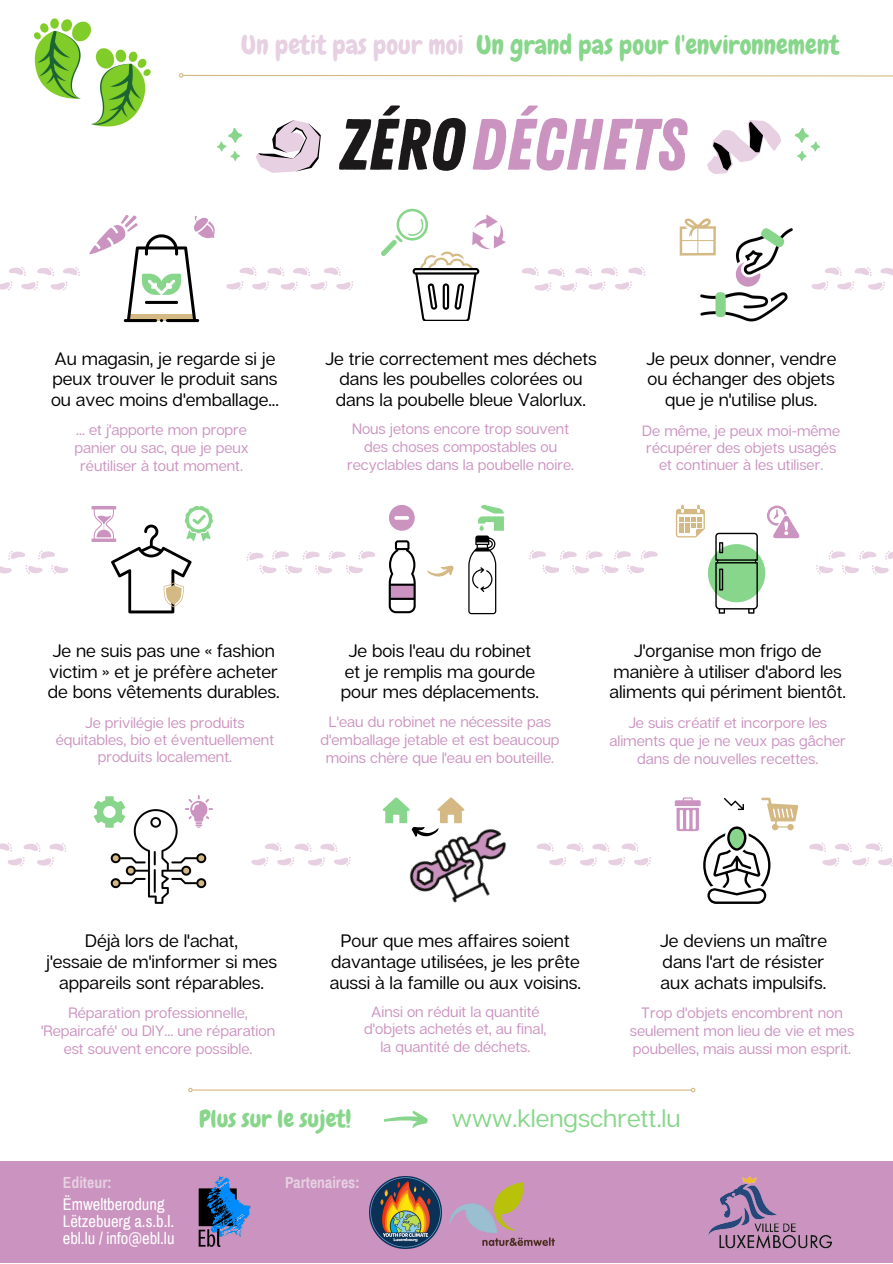
<style>
.page{position:relative;width:893px;height:1264px;background:#fff}
.page>*{position:absolute;margin:0;border:0;box-sizing:border-box;transform-origin:0 0}
.t1{font:72.6px "Zing Rust Base";color:#cb93c0}
.t2{font:26.4px "Chewy";color:#88d68b}
.t3{font:25.2px "Articulat CF";color:#88d68b}
.t4{font:24px "Chewy";color:#88d68b}
.t5{font:18px/20.9px "Articulat CF";color:#000;text-align:center}
.t6{font:16.5px/16.8px "Archivo Narrow";color:#fff}
.t7{font:700 15.75px "Archivo Narrow";color:#e6d0e2}
.t8{font:15px/18px "Articulat CF";color:#cb93c0;text-align:center}
.s1{color:#e6d0e2}
.s2{color:#1b1919}
</style>
<div class="page">
<div style="left:0;top:1161px;width:892px;height:101px;background:#cb93c0"></div>
<img style="left:199px;top:1176px;width:52px;height:70px">
<img style="left:33px;top:18px;width:118px;height:109px">
<svg style="left:179px;top:73px;width:713px;height:5px"></svg>
<hr style="left:193px;top:1089px;width:498px;height:1px;background:#d4b985">
<svg style="left:188px;top:1087px;width:5px;height:6px"></svg>
<svg style="left:690px;top:1087px;width:6px;height:6px"></svg>
<img style="left:369px;top:1176px;width:72px;height:72px">
<img style="left:450px;top:1182px;width:104px;height:62px">
<svg style="left:0;top:842px;width:66px;height:24px"></svg>
<svg style="left:809px;top:842px;width:83px;height:24px"></svg>
<svg style="left:816px;top:550px;width:76px;height:24px"></svg>
<svg style="left:0;top:550px;width:68px;height:24px"></svg>
<svg style="left:827px;top:267px;width:65px;height:23px"></svg>
<svg style="left:251px;top:843px;width:100px;height:23px"></svg>
<svg style="left:0;top:267px;width:80px;height:23px"></svg>
<svg style="left:226px;top:267px;width:127px;height:23px"></svg>
<svg style="left:540px;top:842px;width:111px;height:24px"></svg>
<div style="left:517px;top:854px;width:27px;height:17px;background:#fff"></div>
<svg style="left:522px;top:267px;width:123px;height:24px"></svg>
<div style="left:638px;top:279px;width:27px;height:16px;background:#fff"></div>
<svg style="left:384px;top:1111px;width:44px;height:18px"></svg>
<svg style="left:89px;top:215px;width:126px;height:107px"></svg>
<svg style="left:381px;top:209px;width:125px;height:112px"></svg>
<img style="left:409px;top:828px;width:131px;height:75px">
<img style="left:679px;top:227px;width:148px;height:95px">
<svg style="left:679px;top:218px;width:36px;height:37px"></svg>
<svg style="left:468px;top:505px;width:35px;height:109px"></svg>
<svg style="left:247px;top:540px;width:168px;height:73px"></svg>
<svg style="left:427px;top:565px;width:27px;height:12px"></svg>
<svg style="left:389px;top:505px;width:26px;height:26px"></svg>
<svg style="left:91px;top:506px;width:122px;height:107px"></svg>
<svg style="left:529px;top:505px;width:271px;height:108px"></svg>
<svg style="left:94px;top:796px;width:30px;height:31px"></svg>
<svg style="left:188px;top:795px;width:25px;height:15px"></svg>
<svg style="left:382px;top:797px;width:83px;height:40px"></svg>
<img style="left:107px;top:805px;width:102px;height:99px">
<svg style="left:674px;top:797px;width:124px;height:106px"></svg>
<svg style="left:707px;top:120px;width:74px;height:54px"></svg>
<svg style="left:256px;top:120px;width:65px;height:53px"></svg>
<svg style="left:217px;top:128px;width:25px;height:33px"></svg>
<svg style="left:794px;top:128px;width:26px;height:33px"></svg>
<img style="left:708px;top:1176px;width:123px;height:72px">
<h2 class="t2" style="left:241px;top:29px;width:599px"><span class="s1">Un petit pas pour moi</span> Un grand pas pour l'environnement</h2>
<h1 class="t1" style="left:339px;top:102px;width:348px"><span class="s2">ZÉRO</span>DÉCHETS</h1>
<p class="t5" style="left:51px;top:347px;width:229px;text-align:left">Au magasin, je regarde si je peux trouver le produit sans ou avec moins d'emballage...</p>
<p class="t8" style="left:74px;top:420px;width:176px">... et j'apporte mon propre panier ou sac, que je peux réutiliser à tout moment.</p>
<p class="t5" style="left:325px;top:347px;width:273px">Je trie correctement mes déchets dans les poubelles colorées ou dans la poubelle bleue Valorlux.</p>
<p class="t8" style="left:347px;top:419px;width:228px">Nous jetons encore trop souvent des choses compostables ou recyclables dans la poubelle noire.</p>
<p class="t5" style="left:646px;top:347px;width:192px">Je peux donner, vendre ou échanger des objets que je n'utilise plus.</p>
<p class="t8" style="left:642px;top:422px;width:199px;line-height:16.8px">De même, je peux moi-même récupérer des objets usagés et continuer à les utiliser.</p>
<p class="t5" style="left:48px;top:639px;width:233px;text-align:left">Je ne suis pas une « fashion victim » et je préfère acheter de bons vêtements durables.</p>
<p class="t8" style="left:56px;top:713px;width:220px;line-height:16.8px">Je privilégie les produits équitables, bio et éventuellement produits localement.</p>
<p class="t5" style="left:341px;top:639px;width:199px">Je bois l'eau du robinet et je remplis ma gourde pour mes déplacements.</p>
<p class="t8" style="left:320px;top:712px;width:240px">L'eau du robinet ne nécessite pas d'emballage jetable et est beaucoup moins chère que l'eau en bouteille.</p>
<p class="t5" style="left:609px;top:639px;width:238px">J'organise mon frigo de manière à utiliser d'abord les aliments qui périment bientôt.</p>
<p class="t8" style="left:609px;top:713px;width:238px">Je suis créatif et incorpore les aliments que je ne veux pas gâcher dans de nouvelles recettes.</p>
<p class="t5" style="left:46px;top:929px;width:232px">Déjà lors de l'achat,<br>j'essaie de m'informer si mes appareils sont réparables.</p>
<p class="t8" style="left:41px;top:1003px;width:235px">Réparation professionnelle, 'Repaircafé' ou DIY... une réparation est souvent encore possible.</p>
<p class="t5" style="left:330px;top:929px;width:253px">Pour que mes affaires soient davantage utilisées, je les prête aussi à la famille ou aux voisins.</p>
<p class="t8" style="left:364px;top:1002px;width:184px;line-height:17.4px">Ainsi on réduit la quantité d'objets achetés et, au final, la quantité de déchets.</p>
<p class="t5" style="left:659px;top:929px;width:169px;text-align:left">Je deviens un maître dans l'art de résister aux achats impulsifs.</p>
<p class="t8" style="left:630px;top:1003px;width:226px">Trop d'objets encombrent non seulement mon lieu de vie et mes poubelles, mais aussi mon esprit.</p>
<p class="t7" style="left:63px;top:1173px;width:50px">Editeur:</p>
<p class="t6" style="left:63px;top:1195px;width:113px">Ëmweltberodung<br>Lëtzebuerg a.s.b.l. ebl.lu / info@ebl.lu</p>
<h3 class="t4" style="left:199px;top:1103px;width:154px">Plus sur le sujet!</h3>
<p class="t7" style="left:285px;top:1173px;width:76px">Partenaires:</p>
<h3 class="t3" style="left:452px;top:1101px;width:230px">www.klengschrett.lu</h3>
</div>
